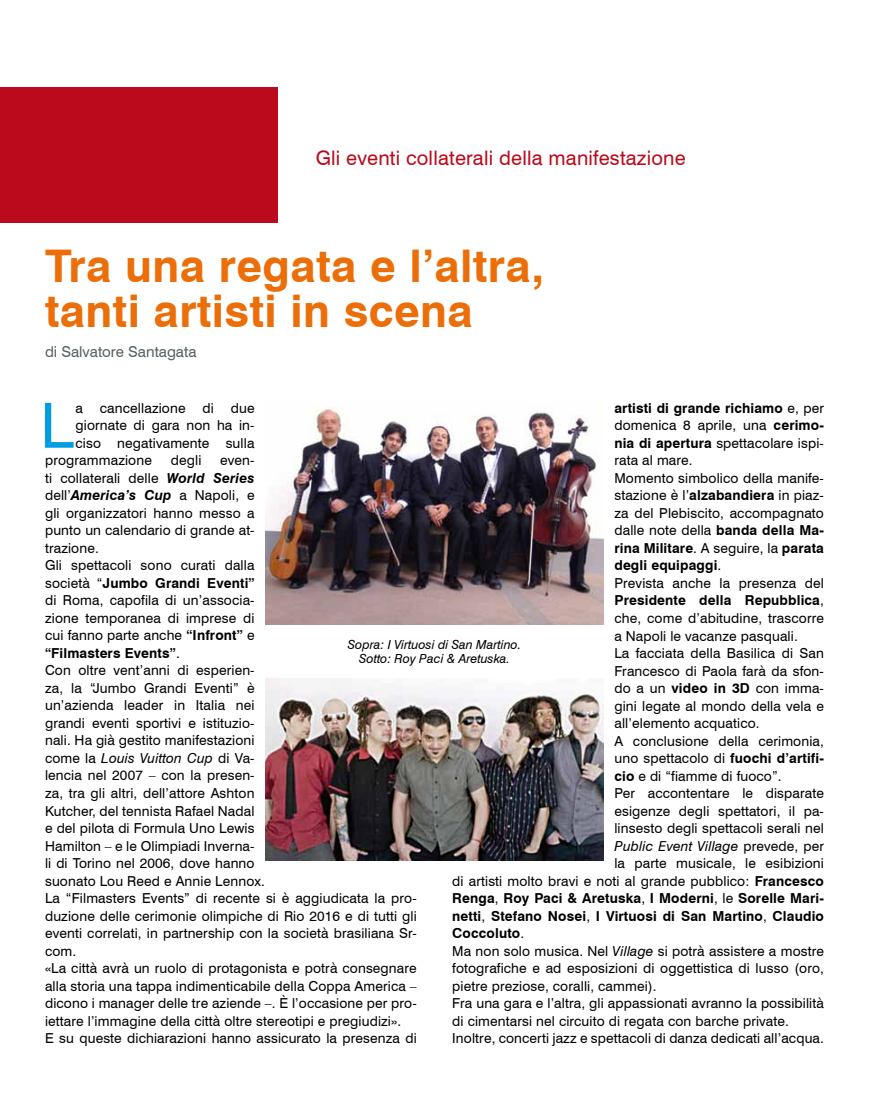
<style>
.page{position:relative;width:869px;height:1099px;background:#fff}
.page>*{position:absolute;margin:0;border:0;box-sizing:border-box;transform-origin:0 0}
.t1{font:62.38px "Swiss 721 BT";color:#009ee0}
.t2{font:700 45px/45px "Swiss 721 BT";color:#eb6e08}
.t3{font:20px "Swiss 721 BT";letter-spacing:.01em;color:#bb0a1b}
.t4{font:15px "Swiss 721 BT";color:#576065}
.t5{font:13.75px/17.5px "Swiss 721 BT";letter-spacing:.01em;color:#000}
.t6{font:700 13.75px "Swiss 721 BT";letter-spacing:.01em;color:#000}
.t7{font:italic 13.75px "Swiss 721 BT";letter-spacing:.01em;color:#000}
.t8{font:italic 12.5px/13.8px "Swiss 721 BT";color:#000;text-align:center}
.s1{font-weight:400}
.s2{font-weight:700}
.s3{font-style:normal}
.s4{font-style:italic}
.s5{font-weight:700;font-style:italic}
</style>
<div class="page">
<div style="left:0;top:87px;width:277px;height:136px;background:#bb0a1b"></div>
<img style="left:265px;top:408px;width:338px;height:217px">
<img style="left:265px;top:678px;width:338px;height:182px">
<h3 class="t3" style="left:315px;top:146px;width:371px">Gli eventi collaterali della manifestazione</h3>
<h2 class="t2" style="left:45px;top:243px;width:500px">Tra una regata e l’altra, tanti artisti in scena</h2>
<p class="t4" style="left:45px;top:343px;width:153px">di Salvatore Santagata</p>
<h1 class="t1" style="left:40px;top:387px;width:35px">L</h1>
<p class="t5" style="left:75px;top:399px;width:180px">a cancellazione di due</p>
<p class="t6" style="left:614px;top:399px;width:211px">artisti di grande richiamo <span class="s1">e, per</span></p>
<p class="t5" style="left:614px;top:416px;width:211px">domenica 8 aprile, una <span class="s2">cerimo-</span></p>
<p class="t5" style="left:614px;top:434px;width:211px"><span class="s2">nia di apertura</span> spettacolare ispi-</p>
<p class="t5" style="left:614px;top:451px;width:80px">rata al mare.</p>
<p class="t5" style="left:614px;top:469px;width:211px">Momento simbolico della manife-</p>
<p class="t5" style="left:614px;top:486px;width:211px">stazione è l’<span class="s2">alzabandiera</span> in piaz-</p>
<p class="t5" style="left:614px;top:504px;width:211px">za del Plebiscito, accompagnato</p>
<p class="t5" style="left:614px;top:521px;width:211px">dalle note della <span class="s2">banda della Ma-</span></p>
<p class="t6" style="left:614px;top:539px;width:211px">rina Militare<span class="s1">. A seguire, la</span> parata</p>
<p class="t6" style="left:614px;top:557px;width:108px">degli equipaggi<span class="s1">.</span></p>
<p class="t5" style="left:614px;top:574px;width:211px">Prevista anche la presenza del</p>
<p class="t6" style="left:614px;top:592px;width:211px">Presidente della Repubblica<span class="s1">,</span></p>
<p class="t5" style="left:614px;top:609px;width:211px">che, come d’abitudine, trascorre</p>
<p class="t5" style="left:614px;top:626px;width:185px">a Napoli le vacanze pasquali.</p>
<p class="t5" style="left:614px;top:644px;width:211px">La facciata della Basilica di San</p>
<p class="t5" style="left:614px;top:661px;width:211px">Francesco di Paola farà da sfon-</p>
<p class="t5" style="left:614px;top:679px;width:211px">do a un <span class="s2">video in 3D</span> con imma-</p>
<p class="t5" style="left:614px;top:696px;width:211px">gini legate al mondo della vela e</p>
<p class="t5" style="left:614px;top:714px;width:147px">all’elemento acquatico.</p>
<p class="t5" style="left:614px;top:731px;width:211px">A conclusione della cerimonia,</p>
<p class="t5" style="left:614px;top:749px;width:211px">uno spettacolo di <span class="s2">fuochi d’artifi-</span></p>
<p class="t5" style="left:614px;top:766px;width:169px"><span class="s2">cio</span> e di “fiamme di fuoco”.</p>
<p class="t5" style="left:614px;top:784px;width:211px">Per accontentare le disparate</p>
<p class="t5" style="left:614px;top:801px;width:211px">esigenze degli spettatori, il pa-</p>
<p class="t5" style="left:614px;top:819px;width:211px">linsesto degli spettacoli serali nel</p>
<p class="t7" style="left:614px;top:837px;width:211px">Public Event Village <span class="s3">prevede, per</span></p>
<p class="t5" style="left:614px;top:854px;width:211px">la parte musicale, le esibizioni</p>
<p class="t5" style="left:452px;top:871px;width:373px">di artisti molto bravi e noti al grande pubblico: <span class="s2">Francesco</span></p>
<p class="t6" style="left:452px;top:890px;width:373px">Renga<span class="s1">,</span> Roy Paci &amp; Aretuska<span class="s1">,</span> I Moderni<span class="s1">, le</span> Sorelle Mari-</p>
<p class="t6" style="left:452px;top:907px;width:373px">netti<span class="s1">,</span> Stefano Nosei<span class="s1">,</span> I Virtuosi di San Martino<span class="s1">,</span> Claudio</p>
<p class="t6" style="left:452px;top:925px;width:73px">Coccoluto<span class="s1">.</span></p>
<p class="t5" style="left:452px;top:942px;width:373px">Ma non solo musica. Nel <span class="s4">Village</span> si potrà assistere a mostre</p>
<p class="t5" style="left:452px;top:959px;width:373px">fotografiche e ad esposizioni di oggettistica di lusso (oro,</p>
<p class="t5" style="left:452px;top:977px;width:206px">pietre preziose, coralli, cammei).</p>
<p class="t5" style="left:452px;top:994px;width:373px">Fra una gara e l’altra, gli appassionati avranno la possibilità</p>
<p class="t5" style="left:452px;top:1012px;width:338px">di cimentarsi nel circuito di regata con barche private.</p>
<p class="t5" style="left:452px;top:1029px;width:373px">Inoltre, concerti jazz e spettacoli di danza dedicati all’acqua.</p>
<p class="t5" style="left:75px;top:416px;width:180px">giornate di gara non ha in-</p>
<p class="t5" style="left:75px;top:434px;width:180px">ciso negativamente sulla</p>
<p class="t5" style="left:45px;top:451px;width:108px">programmazione</p>
<p class="t5" style="left:171px;top:451px;width:32px">degli</p>
<p class="t5" style="left:45px;top:451px;width:373px;text-indent:175px">even-<br>ti collaterali delle <span class="s5">World Series<br></span>dell’<span class="s5">America’s Cup</span> a Napoli, e<br>gli organizzatori hanno messo a<br>punto un calendario di grande at-<br>trazione.<br>Gli spettacoli sono curati dalla<br>società “<span class="s2">Jumbo Grandi Eventi”<br></span>di Roma, capofila di un’associa-<br>zione temporanea di imprese di<br>cui fanno parte anche <span class="s2">“I nfront”</span> e<br><span class="s2">“Filmasters Events”</span>.<br>Con oltre vent’anni di esperien-<br>za, la “Jumbo Grandi Eventi” è<br>un’azienda leader in Italia nei<br>grandi eventi sportivi e istituzio-<br>nali. Ha già gestito manifestazioni<br>come la <span class="s4">Louis Vuitton Cup</span> di Va-<br>lencia nel 2007 – con la presen-<br>za, tra gli altri, dell’attore Ashton<br>Kutcher, del tennista Rafael Nadal<br>e del pilota di Formula Uno Lewis<br>Hamilton – e le Olimpiadi Inverna-<br>li di Torino nel 2006, dove hanno<br>suonato Lou Reed e Annie Lennox.<br>La “Filmasters Events” di recente si è aggiudicata la pro&shy;duzione delle cerimonie olimpiche di Rio 2016 e di tutti gli eventi correlati, in partnership con la società brasiliana Sr&shy;com.<br>«La città avrà un ruolo di protagonista e potrà consegnare alla storia una tappa indimenticabile della Coppa America – dicono i manager delle tre aziende –. È l’occasione per pro&shy;iettare l’immagine della città oltre stereotipi e pregiudizi».<br>E su queste dichiarazioni hanno assicurato la presenza di</p>
<p class="t8" style="left:347px;top:638px;width:175px">Sopra: I Virtuosi di San Martino.<br>Sotto: Roy Paci &amp; Aretuska.</p>
</div>
